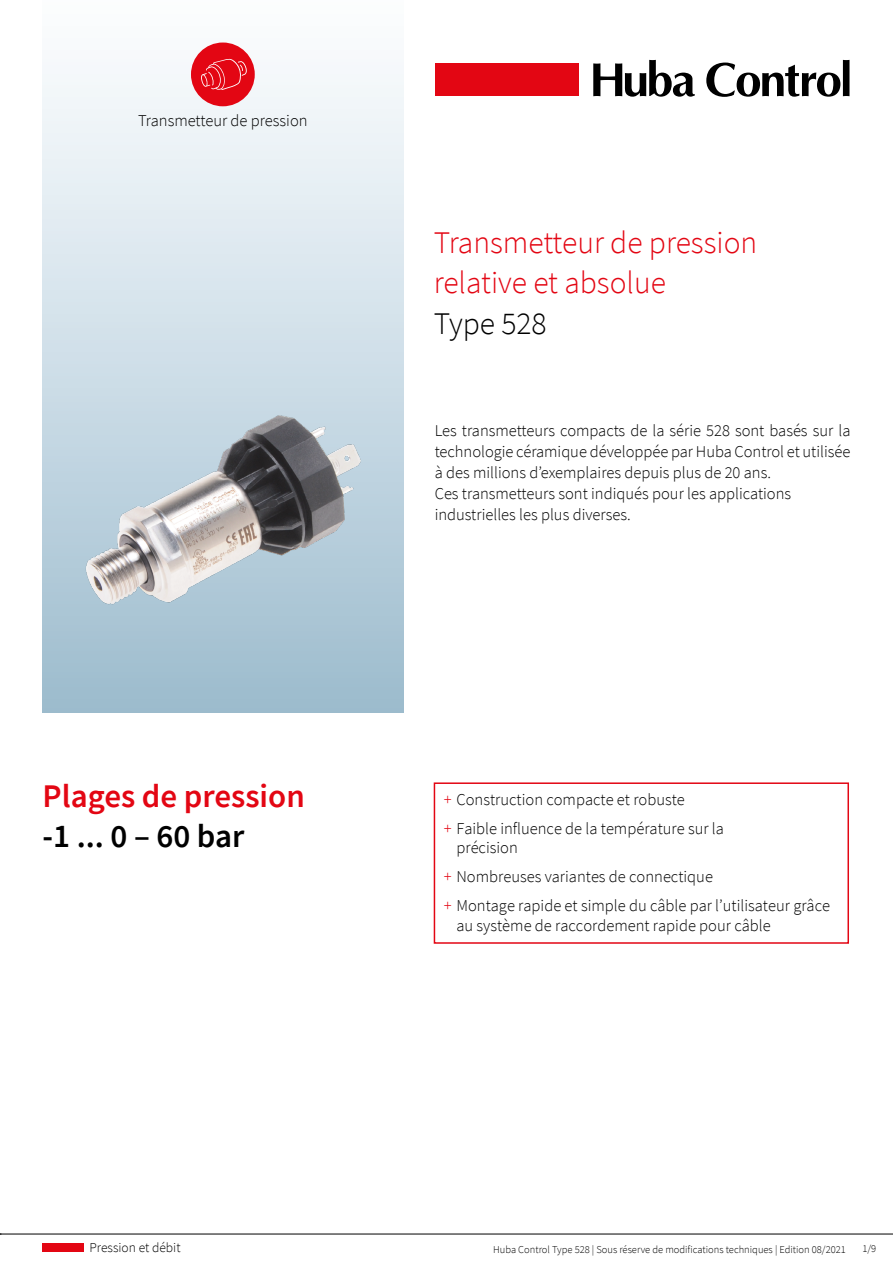
<style>
.page{position:relative;width:893px;height:1263px;background:#fff}
.page>*{position:absolute;margin:0;border:0;box-sizing:border-box;transform-origin:0 0}
.t1{font:600 33px "Source Sans Pro";color:#e30613}
.t2{font:600 33px "Source Sans Pro";color:#000}
.t3{font:300 31.5px/40.5px "Source Sans Pro";color:#e30613}
.t4{font:300 31.5px "Source Sans Pro";color:#000}
.t5{font:300 16.5px/21px "Source Sans Pro";color:#000}
.t6{font:300 13.5px "Source Sans Pro";color:#000}
.t7{font:300 10.5px "Source Sans Pro";color:#000}
.s1{color:#e30613}
</style>
<div class="page">
<hr style="left:0;top:1234px;width:893px;height:1px;background:#000">
<div style="left:43px;top:1243px;width:41px;height:9px;background:#e30613"></div>
<div style="left:435px;top:63px;width:144px;height:33px;background:#e30613"></div>
<svg style="left:593px;top:60px;width:102px;height:37px"></svg>
<svg style="left:706px;top:60px;width:143px;height:37px"></svg>
<div style="left:43px;top:0;width:360px;height:713px;background:#f3f7f9"></div>
<div style="left:191px;top:43px;width:64px;height:63px;background:#e30613;border-radius:50%"></div>
<svg style="left:201px;top:59px;width:46px;height:31px"></svg>
<svg style="left:433px;top:782px;width:416px;height:162px"></svg>
<img style="left:43px;top:168px;width:360px;height:545px">
<p class="t5" style="left:138px;top:110px;width:171px">Transmetteur de pression</p>
<h1 class="t1" style="left:43px;top:774px;width:264px">Plages de pression</h1>
<h1 class="t2" style="left:43px;top:814px;width:203px">-1 ... 0 – 60 bar</h1>
<h2 class="t3" style="left:434px;top:222px;width:325px">Transmetteur de pression relative et absolue</h2>
<h2 class="t4" style="left:434px;top:304px;width:114px">Type 528</h2>
<p class="t5" style="left:435px;top:420px;width:417px">Les transmetteurs compacts de la série 528 sont basés sur la technologie céramique développée par Huba Control et utilisée à des millions d’exemplaires depuis plus de 20 ans.<br>Ces transmetteurs sont indiqués pour les applications industrielles les plus diverses.</p>
<p class="t5" style="left:444px;top:785px;width:282px;line-height:28.8px"><span class="s1">+</span> Construction compacte et robuste<br><span class="s1">+</span> Faible influence de la température sur la</p>
<p class="t5" style="left:444px;top:833px;width:388px;line-height:28.8px;text-indent:13px">précision<br><span class="s1">+</span> Nombreuses variantes de connectique<br><span class="s1">+</span> Montage rapide et simple du câble par l’utilisateur grâce</p>
<p class="t5" style="left:456px;top:915px;width:316px">au système de raccordement rapide pour câble</p>
<p class="t6" style="left:90px;top:1239px;width:92px">Pression et débit</p>
<p class="t7" style="left:493px;top:1242px;width:354px">Huba Control Type 528 | Sous réserve de modifications techniques | Edition 08/2021</p>
<p class="t7" style="left:862px;top:1242px;width:15px">1/9</p>
</div>
